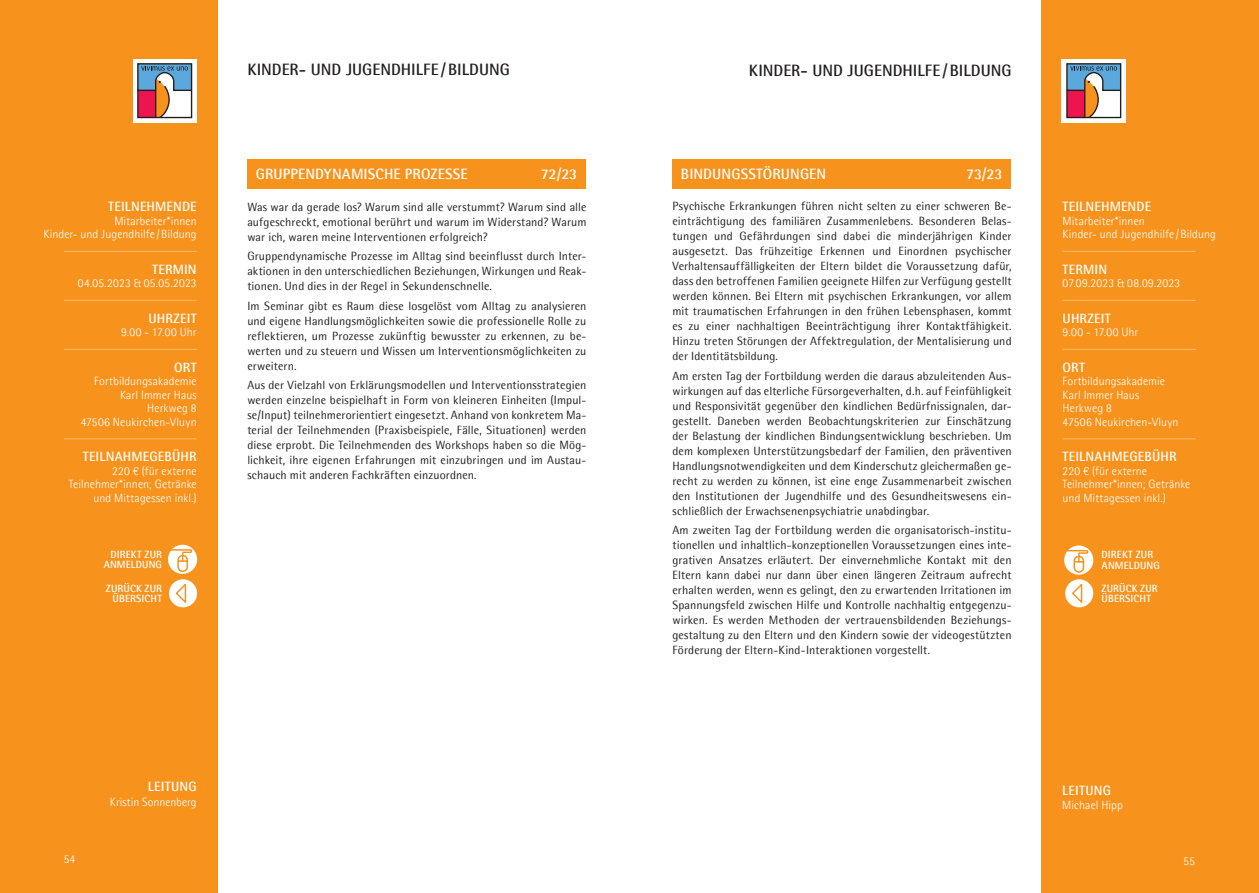
<style>
.page{position:relative;width:1259px;height:893px;background:#fff}
.page>*{position:absolute;margin:0;border:0;box-sizing:border-box;transform-origin:0 0}
.t1{font:700 16.5px "Agfa Rotis Semisans";color:#231f20}
.t2{font:700 15px "Agfa Rotis Semisans";letter-spacing:.005em;color:#fff}
.t3{font:700 13.5px "Agfa Rotis Semisans";letter-spacing:.01em;color:#fff}
.t4{font:12px/15px "Agfa Rotis Semisans";letter-spacing:.01em;color:#231f20;text-align:justify}
.t5{font:300 12px/13.5px "Agfa Rotis Semisans";letter-spacing:.01em;color:#fff;text-align:right}
.t6{font:700 10.5px/10.5px "Agfa Rotis Semisans";letter-spacing:.01em;color:#fff}
</style>
<div class="page">
<div style="left:0;top:0;width:218px;height:893px;background:#f7931d"></div>
<div style="left:133px;top:59px;width:63px;height:63px;background:#fff"></div>
<svg style="left:137px;top:63px;width:56px;height:56px"></svg>
<div style="left:1041px;top:0;width:218px;height:893px;background:#f7931d"></div>
<div style="left:1061px;top:59px;width:64px;height:63px;background:#fff"></div>
<svg style="left:1066px;top:63px;width:56px;height:56px"></svg>
<hr style="left:64px;top:251px;width:133px;height:1px;background:#fff">
<hr style="left:64px;top:300px;width:133px;height:1px;background:#fff">
<hr style="left:64px;top:349px;width:133px;height:1px;background:#fff">
<hr style="left:64px;top:438px;width:133px;height:1px;background:#fff">
<div style="left:247px;top:159px;width:339px;height:30px;background:#f7931d"></div>
<div style="left:672px;top:159px;width:339px;height:30px;background:#f7931d"></div>
<hr style="left:1062px;top:251px;width:133px;height:1px;background:#fff">
<hr style="left:1062px;top:300px;width:133px;height:1px;background:#fff">
<hr style="left:1062px;top:349px;width:133px;height:1px;background:#fff">
<hr style="left:1062px;top:438px;width:133px;height:1px;background:#fff">
<div style="left:1065px;top:579px;width:28px;height:28px;background:#fff;border-radius:50%"></div>
<svg style="left:1070px;top:581px;width:13px;height:22px"></svg>
<div style="left:168px;top:545px;width:29px;height:29px;background:#fff;border-radius:50%"></div>
<svg style="left:168px;top:548px;width:25px;height:25px"></svg>
<div style="left:169px;top:579px;width:28px;height:28px;background:#fff;border-radius:50%"></div>
<svg style="left:174px;top:581px;width:13px;height:22px"></svg>
<svg style="left:1064px;top:545px;width:29px;height:30px"></svg>
<svg style="left:1064px;top:549px;width:25px;height:24px"></svg>
<h1 class="t1" style="left:247px;top:59px;width:264px">KINDER- UND JUGENDHILFE /BILDUNG</h1>
<h1 class="t1" style="left:749px;top:60px;width:264px">KINDER- UND JUGENDHILFE /BILDUNG</h1>
<p class="t3" style="left:108px;top:198px;width:90px">TEILNEHMENDE</p>
<p class="t5" style="left:43px;top:214px;width:155px">Mitarbeiter*innen<br>Kinder- und Jugendhilfe /Bildung</p>
<p class="t3" style="left:152px;top:261px;width:46px">TERMIN</p>
<p class="t5" style="left:78px;top:276px;width:120px">04.05.2023 &amp; 05.05.2023</p>
<p class="t3" style="left:148px;top:310px;width:50px">UHRZEIT</p>
<p class="t5" style="left:121px;top:325px;width:77px">9.00 - 17.00 Uhr</p>
<p class="t3" style="left:174px;top:359px;width:24px">ORT</p>
<p class="t5" style="left:81px;top:374px;width:117px">Fortbildungsakademie<br>Karl Immer Haus<br>Herkweg 8<br>47506 Neukirchen-Vluyn</p>
<p class="t3" style="left:83px;top:448px;width:115px">TEILNAHMEGEBÜHR</p>
<p class="t5" style="left:69px;top:464px;width:129px">220 € (für externe<br>Teilnehmer*innen; Getränke und Mittagessen inkl.)</p>
<p class="t6" style="left:104px;top:549px;width:60px;text-align:right">DIREKT ZUR<br>ANMELDUNG</p>
<p class="t6" style="left:106px;top:583px;width:58px;text-align:right">ZURÜCK ZUR<br>ÜBERSICHT</p>
<p class="t2" style="left:256px;top:165px;width:213px">GRUPPENDYNAMISCHE PROZESSE</p>
<p class="t2" style="left:541px;top:165px;width:38px">72/23</p>
<p class="t4" style="left:247px;top:199px;width:341px">Was war da gerade los? Warum sind alle verstummt? Warum sind alle aufgeschreckt, emotional berührt und warum im Widerstand? Warum war ich, waren meine Interventionen erfolgreich?</p>
<p class="t4" style="left:247px;top:249px;width:341px">Gruppendynamische Prozesse im Alltag sind beeinflusst durch Inter&shy;aktionen in den unterschiedlichen Beziehungen, Wirkungen und Reak&shy;tionen. Und dies in der Regel in Sekundenschnelle.</p>
<p class="t4" style="left:247px;top:298px;width:341px">Im Seminar gibt es Raum diese losgelöst vom Alltag zu analysieren und eigene Handlungsmöglichkeiten sowie die professionelle Rolle zu reflektieren, um Prozesse zukünftig bewusster zu erkennen, zu be&shy;werten und zu steuern und Wissen um Interventionsmöglichkeiten zu erweitern.</p>
<p class="t4" style="left:247px;top:377px;width:341px">Aus der Vielzahl von Erklärungsmodellen und Interventionsstrategien werden einzelne beispielhaft in Form von kleineren Einheiten (Impul&shy;se/Input) teilnehmerorientiert eingesetzt. Anhand von konkretem Ma&shy;terial der Teilnehmenden (Praxisbeispiele, Fälle, Situationen) werden diese erprobt. Die Teilnehmenden des Workshops haben so die Mög&shy;lichkeit, ihre eigenen Erfahrungen mit einzubringen und im Austau&shy;schauch mit anderen Fachkräften einzuordnen.</p>
<p class="t3" style="left:148px;top:778px;width:50px">LEITUNG</p>
<p class="t5" style="left:110px;top:795px;width:88px">Kristin Sonnenberg</p>
<p class="t2" style="left:681px;top:165px;width:147px">BINDUNGSSTÖRUNGEN</p>
<p class="t2" style="left:966px;top:165px;width:38px">73/23</p>
<p class="t4" style="left:672px;top:199px;width:341px">Psychische Erkrankungen führen nicht selten zu einer schweren Be&shy;einträchtigung des familiären Zusammenlebens. Besonderen Belas&shy;tungen und Gefährdungen sind dabei die minderjährigen Kinder ausgesetzt. Das frühzeitige Erkennen und Einordnen psychischer Verhaltensauffälligkeiten der Eltern bildet die Voraussetzung dafür, dass den betroffenen Familien geeignete Hilfen zur Verfügung gestellt werden können. Bei Eltern mit psychischen Erkrankungen, vor allem mit traumatischen Erfahrungen in den frühen Lebensphasen, kommt es zu einer nachhaltigen Beeinträchtigung ihrer Kontaktfähigkeit.<br>Hinzu treten Störungen der Affektregulation, der Mentalisierung und der Identitätsbildung.</p>
<p class="t4" style="left:672px;top:368px;width:341px">Am ersten Tag der Fortbildung werden die daraus abzuleitenden Aus&shy;wirkungen auf das elterliche Fürsorgeverhalten, d.h. auf Feinfühligkeit und Responsivität gegenüber den kindlichen Bedürfnissignalen, dar&shy;gestellt. Daneben werden Beobachtungskriterien zur Einschätzung der Belastung der kindlichen Bindungsentwicklung beschrieben. Um dem komplexen Unterstützungsbedarf der Familien, den präventiven Handlungsnotwendigkeiten und dem Kinderschutz gleichermaßen ge&shy;recht zu werden zu können, ist eine enge Zusammenarbeit zwischen den Institutionen der Jugendhilfe und des Gesundheitswesens ein&shy;schließlich der Erwachsenenpsychiatrie unabdingbar.</p>
<p class="t4" style="left:672px;top:522px;width:341px">Am zweiten Tag der Fortbildung werden die organisatorisch-institu&shy;tionellen und inhaltlich-konzeptionellen Voraussetzungen eines inte&shy;grativen Ansatzes erläutert. Der einvernehmliche Kontakt mit den Eltern kann dabei nur dann über einen längeren Zeitraum aufrecht erhalten werden, wenn es gelingt, den zu erwartenden Irritationen im Spannungsfeld zwischen Hilfe und Kontrolle nachhaltig entgegenzu&shy;wirken. Es werden Methoden der vertrauensbildenden Beziehungs&shy;gestaltung zu den Eltern und den Kindern sowie der videogestützten Förderung der Eltern-Kind-Interaktionen vorgestellt.</p>
<p class="t3" style="left:1062px;top:198px;width:90px">TEILNEHMENDE</p>
<p class="t5" style="left:1062px;top:214px;width:155px;text-align:left">Mitarbeiter*innen<br>Kinder- und Jugendhilfe /Bildung</p>
<p class="t3" style="left:1062px;top:261px;width:46px">TERMIN</p>
<p class="t5" style="left:1062px;top:276px;width:119px">07.09.2023 &amp; 08.09.2023</p>
<p class="t3" style="left:1062px;top:310px;width:50px">UHRZEIT</p>
<p class="t5" style="left:1062px;top:325px;width:77px">9.00 - 17.00 Uhr</p>
<p class="t3" style="left:1062px;top:359px;width:24px">ORT</p>
<p class="t5" style="left:1062px;top:374px;width:117px;text-align:left">Fortbildungsakademie<br>Karl Immer Haus<br>Herkweg 8<br>47506 Neukirchen-Vluyn</p>
<p class="t3" style="left:1062px;top:448px;width:115px">TEILNAHMEGEBÜHR</p>
<p class="t5" style="left:1062px;top:464px;width:129px;text-align:left">220 € (für externe<br>Teilnehmer*innen; Getränke und Mittagessen inkl.)</p>
<p class="t6" style="left:1101px;top:550px;width:60px">DIREKT ZUR<br>ANMELDUNG</p>
<p class="t6" style="left:1101px;top:583px;width:58px">ZURÜCK ZUR<br>ÜBERSICHT</p>
<p class="t3" style="left:1062px;top:782px;width:50px">LEITUNG</p>
<p class="t5" style="left:1062px;top:798px;width:62px">Michael Hipp</p>
<p class="t5" style="left:64px;top:852px;width:13px">54</p>
<p class="t5" style="left:1183px;top:854px;width:13px">55</p>
</div>
